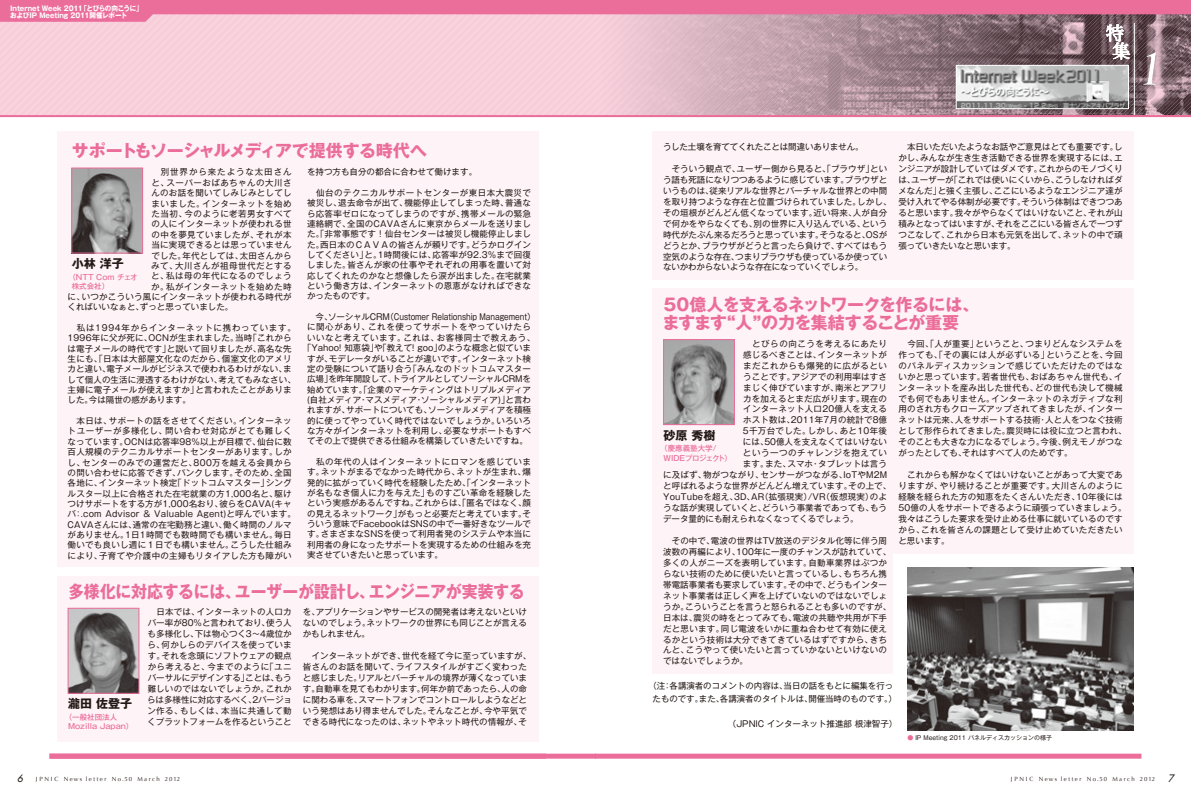
<style>
.page{position:relative;width:1191px;height:794px;background:#fff}
.page>*{position:absolute;margin:0;border:0;box-sizing:border-box;transform-origin:0 0}
.t1{font:17px/17.7px "Gothic MB101 Pr 5 Bold 90 pv RKSJ H";letter-spacing:-.03em;color:#eb6d9a}
.t2{font:17px "Gothic MB101 Pr 5 Bold 90 pv RKSJ H";color:#eb6d9a;scale:.93 1}
.t3{font:12px "Gothic MB101 Pr 5 Bold 90 pv RKSJ H";color:#231916}
.t4{font:italic 10px "Futura";color:#231916}
.t5{font:8.5px/10.9px "Gothic MB101 Pr 5 Regular 90 pv RKSJ H";letter-spacing:.015em;color:#231916}
.t6{font:8.5px "Gothic MB101 Pr 5 Regular 90 pv RKSJ H";letter-spacing:.055em;color:#231916}
.t7{font:8.5px "Gothic MB101 Pr 5 Regular 90 pv RKSJ H";letter-spacing:.035em;color:#231916}
.t8{font:8.5px "Gothic MB101 Pr 5 Regular 90 pv RKSJ H";letter-spacing:.06em;color:#231916}
.t9{font:8.5px "Gothic MB101 Pr 5 Regular 90 pv RKSJ H";letter-spacing:-.015em;color:#231916}
.t10{font:8.5px "Gothic MB101 Pr 5 Regular 90 pv RKSJ H";letter-spacing:.04em;color:#231916}
.t11{font:8.5px "Gothic MB101 Pr 5 Regular 90 pv RKSJ H";letter-spacing:.065em;color:#231916}
.t12{font:8.5px "Gothic MB101 Pr 5 Regular 90 pv RKSJ H";letter-spacing:.105em;color:#231916}
.t13{font:7.5px/9.2px "Gothic MB101 Pr 5 Medium 90 pv RKSJ H";color:#eb6d9a}
.t14{font:7px/7.1px "Gothic MB101 Pr 5 Bold 90 pv RKSJ H";color:#fff;scale:.94 1}
.t15{font:6px "Optima";letter-spacing:.25em;color:#231916}
.t16{font:6px "Gothic MB101 Pr 5 Regular 90 pv RKSJ H";color:#231916}
.s1{color:#eb6d9a}
</style>
<div class="page">
<div style="left:50px;top:753px;width:545px;height:5px;background:#eb6d9a"></div>
<div style="left:595px;top:753px;width:546px;height:5px;background:#eb6d9a"></div>
<div style="left:652px;top:288px;width:241px;height:385px;background:#fef4f7"></div>
<div style="left:652px;top:288px;width:481px;height:266px;background:#fef4f7"></div>
<div style="left:57px;top:575px;width:481px;height:166px;background:#fef4f7"></div>
<div style="left:57px;top:131px;width:481px;height:436px;background:#fef4f7"></div>
<div style="left:652px;top:131px;width:481px;height:149px;background:#fef4f7"></div>
<img style="left:70px;top:610px;width:67px;height:81px">
<div style="left:68px;top:608px;width:71px;height:85px;border:1px solid #eb6d9a"></div>
<img style="left:665px;top:341px;width:67px;height:82px">
<div style="left:663px;top:339px;width:71px;height:86px;border:1px solid #eb6d9a"></div>
<img style="left:73px;top:170px;width:68px;height:81px">
<div style="left:71px;top:168px;width:72px;height:85px;border:1px solid #eb6d9a"></div>
<svg style="left:0;top:0;width:1191px;height:117px;background:#d6a7b7"></svg>
<img style="left:907px;top:568px;width:226px;height:162px">
<p class="t14" style="left:10px;top:5px;width:143px">Internet Week 2011「とびらの向こうに」およびIP Meeting 2011開催レポート</p>
<h1 class="t1" style="left:72px;top:144px;width:357px">サポートもソーシャルメディアで提供する時代へ</h1>
<p class="t12" style="left:151px;top:169px;width:142px">　別世界から来たような太田さん</p>
<p class="t6" style="left:151px;top:180px;width:142px">と、スーパーおばあちゃんの大川さ</p>
<p class="t7" style="left:151px;top:190px;width:142px">んのお話を聞いてしみじみとしてし</p>
<p class="t6" style="left:151px;top:200px;width:142px">まいました。インターネットを始め</p>
<p class="t6" style="left:151px;top:211px;width:142px">た当初、今のように老若男女すべて</p>
<p class="t7" style="left:151px;top:221px;width:142px">の人にインターネットが使われる世</p>
<p class="t6" style="left:151px;top:231px;width:142px">の中を夢見ていましたが、それが本</p>
<p class="t7" style="left:151px;top:242px;width:142px">当に実現できるとは思っていません</p>
<p class="t5" style="left:151px;top:251px;width:142px">でした。年代としては、太田さんから</p>
<p class="t6" style="left:151px;top:262px;width:142px">みて、大川さんが祖母世代だとする</p>
<p class="t6" style="left:151px;top:273px;width:142px">と、私は母の年代になるのでしょう</p>
<p class="t6" style="left:151px;top:283px;width:142px">か。私がインターネットを始めた時</p>
<p class="t5" style="left:68px;top:292px;width:225px">に、いつかこういう風にインターネットが使われる時代が</p>
<p class="t5" style="left:68px;top:303px;width:167px">くればいいなぁと、ずっと思っていました。</p>
<p class="t5" style="left:68px;top:324px;width:230px;line-height:10.3px">　私は1994年からインターネットに携わっています。<br>1996年に父が死に、OCNが生まれました。当時「これからは電子メールの時代です」と説いて回りましたが、高名な先生にも、「日本は大部屋文化なのだから、個室文化のアメリカと違い、電子メールがビジネスで使われるわけがない、まして個人の生活に浸透するわけがない、考えてもみなさい、主婦に電子メールが使えますか」と言われたことがありました。今は隔世の感があります。</p>
<p class="t5" style="left:68px;top:417px;width:230px;line-height:10.3px">　本日は、サポートの話をさせてください。インターネットユーザーが多様化し、問い合わせ対応がとても難しくなっています。OCNは応答率98％以上が目標で、仙台に数百人規模のテクニカルサポートセンターがあります。しかし、センターのみでの運営だと、800万を越える会員からの問い合わせに応答できず、パンクします。そのため、全国各地に、インターネット検定「ドットコムマスター」シングルスター以上に合格された在宅就業の方1,000名と、駆けつけサポートをする方が1,000名おり、彼らをCAVA(キャバ：.com Advisor &amp; Valuable Agent)と呼んでいます。<br>CAVAさんには、通常の在宅勤務と違い、働く時間のノルマがありません。1日1時間でも数時間でも構いません。毎日働いでも良いし週に１日でも構いません。こうした仕組みにより、子育てや介護中の主婦もリタイアした方も障がい</p>
<h2 class="t3" style="left:72px;top:259px;width:53px">小林 洋子</h2>
<p class="t13" style="left:72px;top:273px;width:68px;text-indent:-3px">（NTT Com チェオ株式会社）</p>
<p class="t5" style="left:307px;top:168px;width:171px">を持つ方も自分の都合に合わせて働けます。</p>
<p class="t5" style="left:307px;top:189px;width:225px;line-height:10.3px;text-align:justify">　仙台のテクニカルサポートセンターが東日本大震災で被災し、退去命令が出て、機能停止してしまった時、普通なら応答率ゼロになってしまうのですが、携帯メールの緊急連絡網で、全国のCAVAさんに東京からメールを送りました。「非常事態です！仙台センターは被災し機能停止しました。西日本のＣＡＶＡの皆さんが頼りです。どうかログインしてください」と。1時間後には、応答率が92.3％まで回復しました。皆さんが家の仕事やそれぞれの用事を置いて対応してくれたのかなと想像したら涙が出ました。在宅就業という働き方は、インターネットの恩恵がなければできなかったものです。</p>
<p class="t5" style="left:303px;top:313px;width:234px;line-height:10.3px;text-align:center">　今、ソーシャルCRM（Customer Relationship Management）に関心があり、これを使ってサポートをやっていけたらいいなと考えています。これは、お客様同士で教えあう、「Yahoo! 知恵袋」や「教えて! goo」のような概念と似ていますが、モデレータがいることが違いです。インターネット検定の受験について語り合う「みんなのドットコムマスター広場」を昨年開設して、トライアルとしてソーシャルCRMを始めています。「企業のマーケティングはトリプルメディア<br>(自社メディア・マスメディア・ソーシャルメディア)」と言われますが、サポートについても、ソーシャルメディアを積極的に使ってやっていく時代ではないでしょうか。いろいろな方々がインターネットを利用し、必要なサポートもすべてその上で提供できる仕組みを構築していきたいですね。</p>
<p class="t5" style="left:307px;top:458px;width:225px;line-height:10.3px;text-align:justify">　私の年代の人はインターネットにロマンを感じています。ネットがまるでなかった時代から、ネットが生まれ、爆発的に拡がっていく時代を経験したため、「インターネットが名もなき個人に力を与えた」ものすごい革命を経験したという実感があるんですね。これからは、「匿名ではなく、顔の見えるネットワーク」がもっと必要だと考えています。そういう意味でFacebookはSNSの中で一番好きなツールです。さまざまなSNSを使って利用者発のシステムや本当に利用者の身になったサポートを実現するための仕組みを充実させていきたいと思っています。</p>
<h1 class="t2" style="left:68px;top:585px;width:492px">多様化に対応するには、ユーザーが設計し、エンジニアが実装する</h1>
<h2 class="t3" style="left:68px;top:699px;width:65px">瀧田 佐登子</h2>
<p class="t13" style="left:68px;top:713px;width:67px;text-indent:-3px">（一般社団法人<br>Mozilla Japan）</p>
<p class="t5" style="left:147px;top:608px;width:146px;text-align:justify">　日本では、インターネットの人口カバー率が80％と言われており、使う人も多様化し、下は物心つく3～4歳位から、何かしらのデバイスを使っています。それを念頭にソフトウェアの観点から考えると、今までのように「ユニバーサルにデザインする」ことは、もう難しいのではないでしょうか。これからは多様性に対応するべく、2バージョン作る、もしくは、本当に共通して動くプラットフォームを作るということ</p>
<p class="t5" style="left:303px;top:608px;width:226px;text-align:justify">を、アプリケーションやサービスの開発者は考えないといけないのでしょう。ネットワークの世界にも同じことが言えるかもしれません。</p>
<p class="t5" style="left:303px;top:652px;width:230px">　インターネットができ、世代を経て今に至っていますが、皆さんのお話を聞いて、ライフスタイルがすごく変わったと感じました。リアルとバーチャルの境界が薄くなっています。自動車を見てもわかります。何年か前であったら、人の命に関わる車を、スマートフォンでコントロールしようなどという発想はあり得ませんでした。そんなことが、今や平気でできる時代になったのは、ネットやネット時代の情報が、そ</p>
<p class="t9" style="left:663px;top:144px;width:202px">うした土壌を育ててくれたことは間違いありません。</p>
<p class="t5" style="left:663px;top:164px;width:230px">　そういう観点で、ユーザー側から見ると、「ブラウザ」という語も死語になりつつあるように感じています。ブラウザというものは、従来リアルな世界とバーチャルな世界との中間を取り持つような存在と位置づけられていました。しかし、その垣根がどんどん低くなっています。近い将来、人が自分で何かをやらなくても、別の世界に入り込んでいる、という時代がたぶん来るだろうと思っています。そうなると、OSがどうとか、ブラウザがどうと言ったら負けで、すべてはもう空気のような存在、つまりブラウザも使っているか使っていないかわからないような存在になっていくでしょう。</p>
<p class="t5" style="left:898px;top:142px;width:226px;text-align:justify">　本日いただいたようなお話やご意見はとても重要です。しかし、みんなが生き生き活動できる世界を実現するには、エンジニアが設計していてはダメです。これからのモノづくりは、ユーザーが「これでは使いにくいから、こうしなければダメなんだ」と強く主張し、ここにいるようなエンジニア達が受け入れてやる体制が必要です。そういう体制はできつつあると思います。我々がやらなくてはいけないこと、それが山積みとなってはいますが、それをここにいる皆さんで一つずつこなして、これから日本も元気を出して、ネットの中で頑張っていきたいなと思います。</p>
<h1 class="t1" style="left:662px;top:298px;width:318px">50億人を支えるネットワークを作るには、ますます“人”の力を集結することが重要</h1>
<p class="t8" style="left:743px;top:340px;width:145px">　とびらの向こうを考えるにあたり</p>
<p class="t5" style="left:743px;top:350px;width:145px">感じるべきことは、インターネットが</p>
<p class="t8" style="left:743px;top:362px;width:145px">まだこれからも爆発的に広がるとい</p>
<p class="t5" style="left:743px;top:372px;width:145px">うことです。アジアでの利用率はすさ</p>
<p class="t5" style="left:743px;top:383px;width:145px">まじく伸びていますが、南米とアフリ</p>
<p class="t5" style="left:743px;top:394px;width:145px">カを加えるとまだ広がります。現在の</p>
<p class="t7" style="left:743px;top:406px;width:145px">インターネット人口20億人を支える</p>
<p class="t5" style="left:743px;top:416px;width:145px">ホスト数は、2011年7月の統計で8億</p>
<p class="t10" style="left:743px;top:428px;width:146px">5千万台でした。しかし、あと10年後</p>
<p class="t5" style="left:743px;top:438px;width:146px">には、50億人を支えなくてはいけない</p>
<p class="t11" style="left:743px;top:450px;width:146px">という一つのチャレンジを抱えてい</p>
<p class="t5" style="left:743px;top:460px;width:146px">ます。また、スマホ・タブレットは言う</p>
<p class="t5" style="left:663px;top:471px;width:225px">に及ばず、物がつながり、センサーがつながる、IoTやM2M</p>
<p class="t5" style="left:663px;top:481px;width:230px">と呼ばれるような世界がどんどん増えています。その上で、</p>
<p class="t5" style="left:663px;top:492px;width:225px">YouTubeを超え、3D、AR（拡張現実）/VR（仮想現実）のよ</p>
<p class="t5" style="left:663px;top:503px;width:225px">うな話が実現していくと、どういう事業者であっても、もう</p>
<p class="t5" style="left:663px;top:514px;width:197px">データ量的にも耐えられなくなってくるでしょう。</p>
<p class="t5" style="left:663px;top:536px;width:230px">　その中で、電波の世界はTV放送のデジタル化等に伴う周波数の再編により、100年に一度のチャンスが訪れていて、多くの人がニーズを表明しています。自動車業界はぶつからない技術のために使いたいと言っているし、もちろん携帯電話事業者も要求しています。その中で、どうもインターネット事業者は正しく声を上げていないのではないでしょうか。こういうことを言うと怒られることも多いのですが、日本は、震災の時をとってみても、電波の共聴や共用が下手だと思います。同じ電波をいかに重ね合わせて有効に使えるかという技術は大分できてきているはずですから、きちんと、こうやって使いたいと言っていかないといけないのではないでしょうか。</p>
<h2 class="t3" style="left:663px;top:431px;width:53px">砂原 秀樹</h2>
<p class="t13" style="left:663px;top:445px;width:70px;text-indent:-3px">（慶應義塾大学/<br>WIDEプロジェクト）</p>
<p class="t5" style="left:898px;top:339px;width:230px">　今回、「人が重要」ということ、つまりどんなシステムを作っても、「その裏には人が必ずいる」ということを、今回のパネルディスカッションで感じていただけたのではないかと思っています。若者世代も、おばあちゃん世代も、インターネットを産み出した世代も、どの世代も決して機械でも何でもありません。インターネットのネガティブな利用のされ方もクローズアップされてきましたが、インターネットは元来、人をサポートする技術・人と人をつなぐ技術として形作られてきました。震災時には役に立つと言われ、そのことも大きな力になるでしょう。今後、例えモノがつながったとしても、それはすべて人のためです。</p>
<p class="t5" style="left:898px;top:471px;width:230px">　これからも解かなくてはいけないことがあって大変でありますが、やり続けることが重要です。大川さんのように経験を経られた方の知恵をたくさんいただき、10年後には<br>50億の人をサポートできるように頑張っていきましょう。我々はこうした要求を受け止める仕事に就いているのですから、これを皆さんの課題として受け止めていただきたいと思います。</p>
<p class="t5" style="left:648px;top:680px;width:250px;line-height:12.8px;text-align:center">（注：各講演者のコメントの内容は、当日の話をもとに編集を行ったものです。また、各講演者のタイトルは、開催当時のものです。）</p>
<p class="t5" style="left:728px;top:720px;width:171px">（JPNIC インターネット推進部 根津智子）</p>
<p class="t16" style="left:907px;top:735px;width:146px"><span class="s1">●</span> IP Meeting 2011 パネルディスカッションの様子</p>
<p class="t4" style="left:17px;top:771px;width:7px">6</p>
<p class="t15" style="left:36px;top:776px;width:146px">JPNIC News letter No.50 March 2012</p>
<p class="t15" style="left:1011px;top:776px;width:146px">JPNIC News letter No.50 March 2012</p>
<p class="t4" style="left:1168px;top:771px;width:7px">7</p>
</div>
